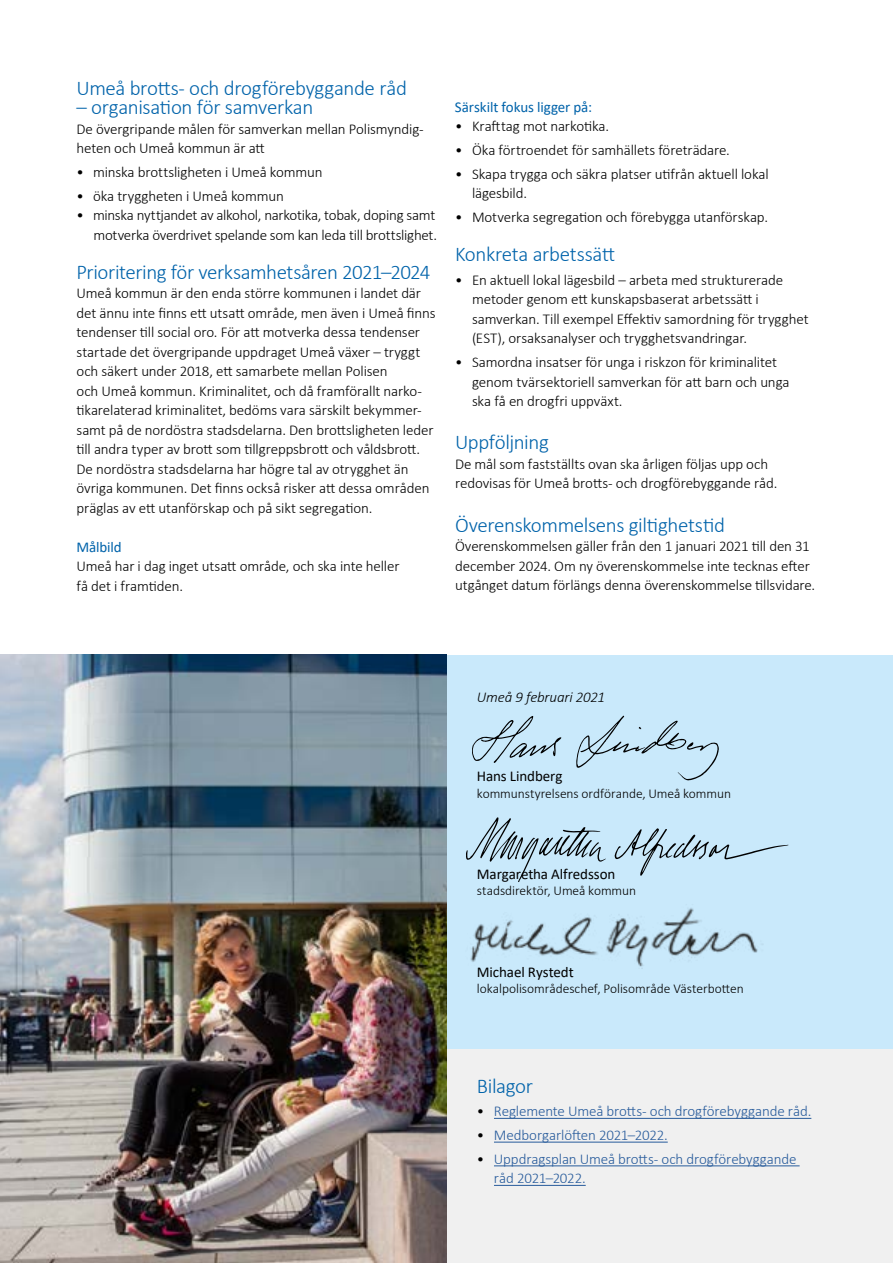
<style>
.page{position:relative;width:893px;height:1263px;background:#fff}
.page>*{position:absolute;margin:0;border:0;box-sizing:border-box;transform-origin:0 0}
.H3_-_mellanrubrik_i{font:300 21px "Calibri";letter-spacing:-.02em;color:#0063aa}
.Bröd{font:300 15px/19.5px "Calibri";letter-spacing:-.01em;color:#000}
.t1{font:300 15px/19.5px "Calibri";letter-spacing:-.01em;color:#275b9b}
.Bröd-2{font:15px "Calibri";letter-spacing:-.005em;color:#000}
.H4_-_underrubrik{font:15px "Calibri";letter-spacing:-.01em;color:#0063aa}
.Bröd-3{font:italic 300 15px "Calibri";letter-spacing:-.015em;color:#000}
.Bröd-4{font:300 13.5px "Calibri";letter-spacing:-.005em;color:#000}
.s1{color:#000}
</style>
<div class="page">
<div style="left:446px;top:1049px;width:447px;height:214px;background:#f0f0f0"></div>
<div style="left:446px;top:655px;width:447px;height:394px;background:#c9e9fb"></div>
<img style="left:0;top:655px;width:446px;height:608px">
<hr style="left:494px;top:1118px;width:317px;height:1px;background:#275b9b">
<hr style="left:494px;top:1142px;width:174px;height:1px;background:#275b9b">
<hr style="left:494px;top:1165px;width:306px;height:1px;background:#275b9b">
<hr style="left:494px;top:1185px;width:92px;height:1px;background:#275b9b">
<svg style="left:576px;top:716px;width:143px;height:64px"></svg>
<svg style="left:472px;top:716px;width:89px;height:47px"></svg>
<svg style="left:614px;top:828px;width:174px;height:48px"></svg>
<svg style="left:466px;top:817px;width:140px;height:65px"></svg>
<img style="left:470px;top:908px;width:293px;height:61px">
<p class="H3_-_mellanrubrik_i" style="left:77px;top:75px;width:332px">Umeå brotts- och drogförebyggande råd</p>
<p class="H3_-_mellanrubrik_i" style="left:77px;top:94px;width:238px">– organisation för samverkan</p>
<p class="Bröd" style="left:77px;top:119px;width:349px">De övergripande målen för samverkan mellan Polismyndig&shy;heten och Umeå kommun är att</p>
<p class="Bröd" style="left:77px;top:162px;width:248px">• minska brottsligheten i Umeå kommun</p>
<p class="Bröd" style="left:77px;top:186px;width:209px">• öka tryggheten i Umeå kommun</p>
<p class="Bröd" style="left:77px;top:206px;width:362px;text-align:right">• minska nyttjandet av alkohol, narkotika, tobak, doping samt motverka överdrivet spelande som kan leda till brottslighet.</p>
<p class="H3_-_mellanrubrik_i" style="left:77px;top:259px;width:355px">Prioritering för verksamhetsåren 2021–2024</p>
<p class="Bröd" style="left:77px;top:284px;width:360px">Umeå kommun är den enda större kommunen i landet där det ännu inte finns ett utsatt område, men även i Umeå finns tendenser till social oro. För att motverka dessa tendenser startade det övergripande uppdraget Umeå växer – tryggt och säkert under 2018, ett samarbete mellan Polisen<br>och Umeå kommun. Kriminalitet, och då framförallt narko&shy;tikarelaterad kriminalitet, bedöms vara särskilt bekymmer&shy;samt på de nordöstra stadsdelarna. Den brottsligheten leder till andra typer av brott som tillgreppsbrott och våldsbrott.<br>De nordöstra stadsdelarna har högre tal av otrygghet än övriga kommunen. Det finns också risker att dessa områden präglas av ett utanförskap och på sikt segregation.</p>
<p class="H4_-_underrubrik" style="left:77px;top:537px;width:47px">Målbild</p>
<p class="Bröd" style="left:77px;top:557px;width:325px">Umeå har i dag inget utsatt område, och ska inte heller få det i framtiden.</p>
<p class="H4_-_underrubrik" style="left:455px;top:96px;width:139px">Särskilt fokus ligger på:</p>
<p class="Bröd" style="left:455px;top:116px;width:156px">• Krafttag mot narkotika.</p>
<p class="Bröd" style="left:455px;top:140px;width:276px">• Öka förtroendet för samhällets företrädare.</p>
<p class="Bröd" style="left:472px;top:164px;width:298px;text-indent:-17px">• Skapa trygga och säkra platser utifrån aktuell lokal lägesbild.</p>
<p class="Bröd" style="left:455px;top:207px;width:315px">• Motverka segregation och förebygga utanförskap.</p>
<p class="H3_-_mellanrubrik_i" style="left:455px;top:241px;width:162px">Konkreta arbetssätt</p>
<p class="Bröd" style="left:472px;top:270px;width:338px;text-indent:-17px">• En aktuell lokal lägesbild – arbeta med strukturerade metoder genom ett kunskapsbaserat arbetssätt i samverkan. Till exempel Effektiv samordning för trygghet (EST), orsaksanalyser och trygghetsvandringar.</p>
<p class="Bröd" style="left:472px;top:352px;width:319px;text-indent:-17px">• Samordna insatser för unga i riskzon för kriminalitet genom tvärsektoriell samverkan för att barn och unga ska få en drogfri uppväxt.</p>
<p class="H3_-_mellanrubrik_i" style="left:455px;top:429px;width:95px">Uppföljning</p>
<p class="Bröd" style="left:455px;top:454px;width:324px">De mål som fastställts ovan ska årligen följas upp och redovisas för Umeå brotts- och drogförebyggande råd.</p>
<p class="H3_-_mellanrubrik_i" style="left:455px;top:512px;width:271px">Överenskommelsens giltighetstid</p>
<p class="Bröd" style="left:455px;top:536px;width:362px">Överenskommelsen gäller från den 1 januari 2021 till den 31 december 2024. Om ny överenskommelse inte tecknas efter utgånget datum förlängs denna överenskommelse tillsvidare.</p>
<p class="Bröd-3" style="left:477px;top:688px;width:130px">Umeå 9 februari 2021</p>
<p class="Bröd-2" style="left:477px;top:766px;width:87px">Hans Lindberg</p>
<p class="Bröd-4" style="left:477px;top:785px;width:256px">kommunstyrelsens ordförande, Umeå kommun</p>
<p class="Bröd-2" style="left:477px;top:864px;width:140px">Margaretha Alfredsson</p>
<p class="Bröd-4" style="left:477px;top:882px;width:161px">stadsdirektör, Umeå kommun</p>
<p class="Bröd-2" style="left:477px;top:961px;width:98px">Michael Rystedt</p>
<p class="Bröd-4" style="left:477px;top:980px;width:268px">lokalpolisområdeschef, Polisområde Västerbotten</p>
<p class="H3_-_mellanrubrik_i" style="left:477px;top:1073px;width:58px">Bilagor</p>
<p class="t1" style="left:477px;top:1101px;width:336px"><span class="s1">•</span> Reglemente Umeå brotts- och drogförebyggande råd.</p>
<p class="t1" style="left:477px;top:1125px;width:192px"><span class="s1">•</span> Medborgarlöften 2021–2022.</p>
<p class="t1" style="left:494px;top:1149px;width:304px;text-indent:-17px"><span class="s1">•</span> Uppdragsplan Umeå brotts- och drogförebyggande råd 2021–2022.</p>
</div>
